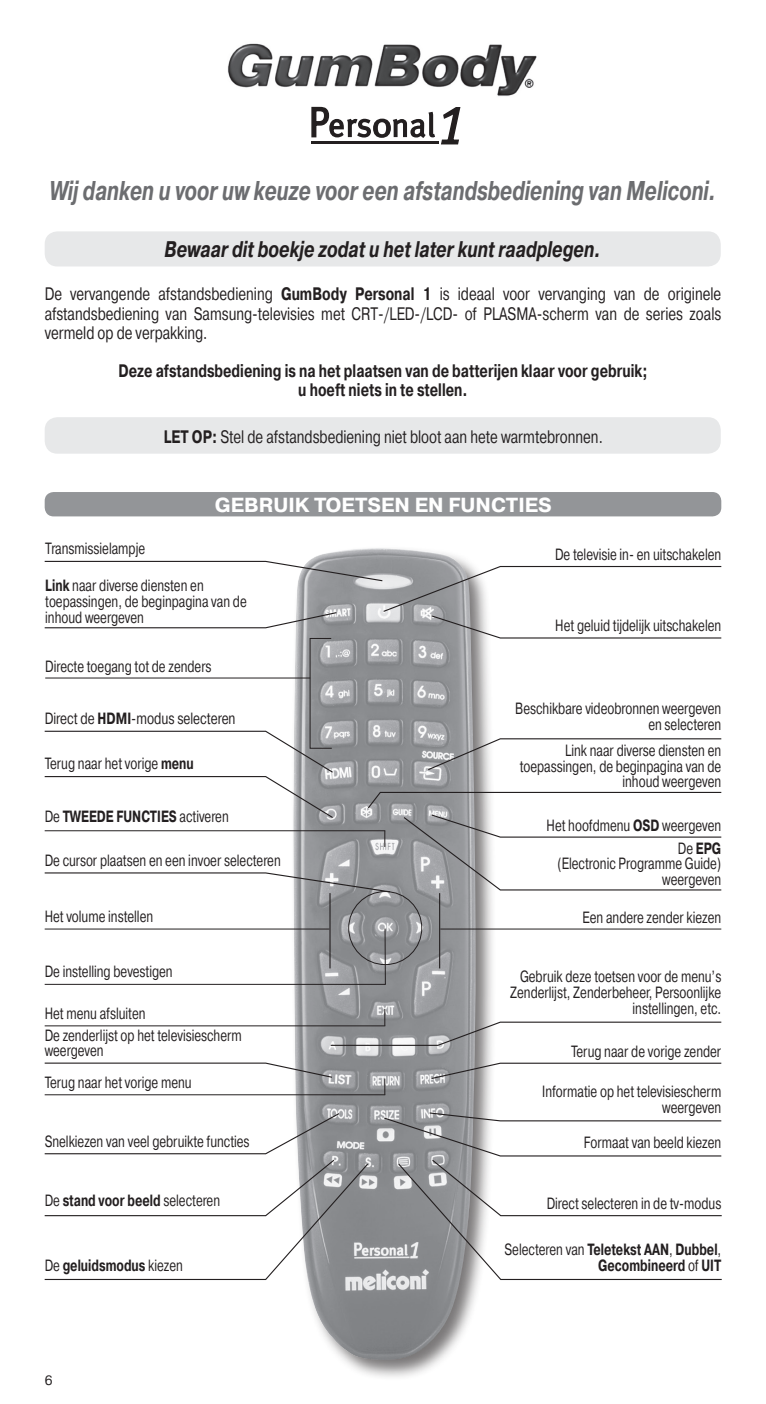
<style>
.page{position:relative;width:766px;height:1404px;background:#fff}
.page>*{position:absolute;margin:0;border:0;box-sizing:border-box;transform-origin:0 0}
.t1{font:italic 700 27px "Pragmatica TT";color:#6c6d70;scale:.72 1}
.t2{font:italic 700 22.5px "Pragmatica TT";color:#231f20;scale:.75 1}
.t3{font:700 20.25px "Pragmatica TT";color:#fff}
.t4{font:18px/19.1px "Pragmatica TT";color:#231f20;text-align:justify;scale:.75 1}
.t5{font:700 18px/19.1px "Pragmatica TT";color:#231f20;text-align:center;scale:.75 1}
.t6{font:16.2px/15.8px "Pragmatica TT";color:#231f20;text-align:right;scale:.73 1}
.t7{font:700 16.2px/15.8px "Pragmatica TT";color:#231f20;text-align:right;scale:.73 1}
.t8{font:16.2px "Pragmatica TT";color:#231f20;scale:.75 1}
.t9{font:13.5px "Pragmatica TT";color:#231f20}
.s1{font-weight:700}
.s2{font-weight:400}
</style>
<div class="page">
<div style="left:290px;top:544px;width:206px;height:836px;background:#231f20;opacity:.6"></div>
<img style="left:293px;top:548px;width:182px;height:811px">
<div style="left:45px;top:231px;width:675px;height:35px;background:#e7e8e9;border-radius:13px"></div>
<div style="left:45px;top:417px;width:675px;height:36px;background:#e7e8e9;border-radius:13px"></div>
<div style="left:45px;top:492px;width:676px;height:24px;background:#939598;border-radius:9px"></div>
<div style="left:309px;top:638px;width:23px;height:110px;border:1px solid #231f20"></div>
<hr style="left:45px;top:677px;width:265px;height:1px;background:#231f20">
<svg style="left:44px;top:927px;width:342px;height:58px"></svg>
<hr style="left:45px;top:1025px;width:340px;height:1px;background:#231f20">
<svg style="left:329px;top:1008px;width:393px;height:38px"></svg>
<svg style="left:44px;top:1061px;width:289px;height:17px"></svg>
<hr style="left:45px;top:1094px;width:340px;height:1px;background:#231f20">
<svg style="left:384px;top:1078px;width:1px;height:16px"></svg>
<svg style="left:430px;top:1061px;width:292px;height:18px"></svg>
<svg style="left:44px;top:1111px;width:325px;height:169px"></svg>
<svg style="left:383px;top:1111px;width:339px;height:169px"></svg>
<svg style="left:44px;top:560px;width:678px;height:79px"></svg>
<hr style="left:329px;top:893px;width:1px;height:75px;background:#231f20">
<hr style="left:45px;top:928px;width:284px;height:1px;background:#231f20">
<hr style="left:439px;top:893px;width:1px;height:75px;background:#231f20">
<hr style="left:440px;top:928px;width:281px;height:1px;background:#231f20">
<svg style="left:44px;top:730px;width:678px;height:163px"></svg>
<img style="left:228px;top:43px;width:309px;height:53px">
<svg style="left:311px;top:106px;width:150px;height:39px"></svg>
<hr style="left:311px;top:141px;width:128px;height:2px;background:#231f20">
<p class="t1" style="left:50px;top:175px;width:927px">Wij danken u voor uw keuze voor een afstandsbediening van Meliconi.</p>
<p class="t2" style="left:164px;top:236px;width:583px">Bewaar dit boekje zodat u het later kunt raadplegen.</p>
<p class="t4" style="left:45px;top:285px;width:903px">De vervangende afstandsbediening <span class="s1">GumBody Personal 1</span> is ideaal voor vervanging van de originele afstandsbediening van Samsung-televisies met CRT-/LED-/LCD- of PLASMA-scherm van de series zoals vermeld op de verpakking.</p>
<p class="t5" style="left:118px;top:362px;width:706px">Deze afstandsbediening is na het plaatsen van de batterijen klaar voor gebruik; u hoeft niets in te stellen.</p>
<p class="t4" style="left:164px;top:427px;width:587px"><span class="s1">LET OP:</span> Stel de afstandsbediening niet bloot aan hete warmtebronnen.</p>
<p class="t6" style="left:45px;top:541px;width:138px">Transmissielampje</p>
<p class="t3" style="left:215px;top:493px;width:338px">GEBRUIK TOETSEN EN FUNCTIES</p>
<p class="t6" style="left:555px;top:547px;width:229px">De televisie in- en uitschakelen</p>
<p class="t6" style="left:45px;top:578px;width:277px;text-align:left"><span class="s1">Link</span> naar diverse diensten en toepassingen, de beginpagina van de inhoud weergeven</p>
<p class="t6" style="left:45px;top:658px;width:229px">Directe toegang tot de zenders</p>
<p class="t6" style="left:555px;top:618px;width:229px">Het geluid tijdelijk uitschakelen</p>
<p class="t8" style="left:45px;top:709px;width:256px">Direct de <span class="s1">HDMI</span>-modus selecteren</p>
<p class="t6" style="left:515px;top:701px;width:284px">Beschikbare videobronnen weergeven en selecteren</p>
<p class="t6" style="left:45px;top:756px;width:206px">Terug naar het vorige <span class="s1">menu</span></p>
<p class="t7" style="left:45px;top:809px;width:254px"><span class="s2">De</span> TWEEDE FUNCTIES <span class="s2">activeren</span></p>
<p class="t6" style="left:45px;top:853px;width:325px">De cursor plaatsen en een invoer selecteren</p>
<p class="t6" style="left:45px;top:909px;width:150px">Het volume instellen</p>
<p class="t6" style="left:45px;top:963px;width:177px">De instelling bevestigen</p>
<p class="t6" style="left:45px;top:1005px;width:140px">Het menu afsluiten</p>
<p class="t6" style="left:45px;top:1027px;width:271px;text-align:left">De zenderlijst op het televisiescherm weergeven</p>
<p class="t6" style="left:45px;top:1074px;width:203px">Terug naar het vorige menu</p>
<p class="t6" style="left:45px;top:1134px;width:282px">Snelkiezen van veel gebruikte functies</p>
<p class="t7" style="left:45px;top:1192px;width:242px"><span class="s2">De</span> stand voor beeld <span class="s2">selecteren</span></p>
<p class="t7" style="left:45px;top:1258px;width:191px"><span class="s2">De</span> geluidsmodus <span class="s2">kiezen</span></p>
<p class="t9" style="left:45px;top:1371px;width:9px">6</p>
<p class="t6" style="left:519px;top:743px;width:277px">Link naar diverse diensten en toepassingen, de beginpagina van de inhoud weergeven</p>
<p class="t6" style="left:546px;top:817px;width:241px">Het hoofdmenu <span class="s1">OSD</span> weergeven</p>
<p class="t7" style="left:677px;top:840px;width:61px"><span class="s2">De</span> EPG</p>
<p class="t6" style="left:557px;top:856px;width:226px">(Electronic Programme Guide) weergeven</p>
<p class="t6" style="left:582px;top:910px;width:191px">Een andere zender kiezen</p>
<p class="t6" style="left:510px;top:969px;width:291px">Gebruik deze toetsen voor de menu’s<br>Zenderlijst, Zenderbeheer, Persoonlijke instellingen, etc.</p>
<p class="t6" style="left:571px;top:1043px;width:207px">Terug naar de vorige zender</p>
<p class="t6" style="left:542px;top:1084px;width:246px">Informatie op het televisiescherm weergeven</p>
<p class="t6" style="left:583px;top:1135px;width:190px">Formaat van beeld kiezen</p>
<p class="t6" style="left:546px;top:1195px;width:240px">Direct selecteren in de tv-modus</p>
<p class="t7" style="left:504px;top:1242px;width:298px"><span class="s2">Selecteren van</span> Teletekst AAN<span class="s2">,</span> Dubbel<span class="s2">,<br></span>Gecombineerd <span class="s2">of</span> UIT</p>
</div>
